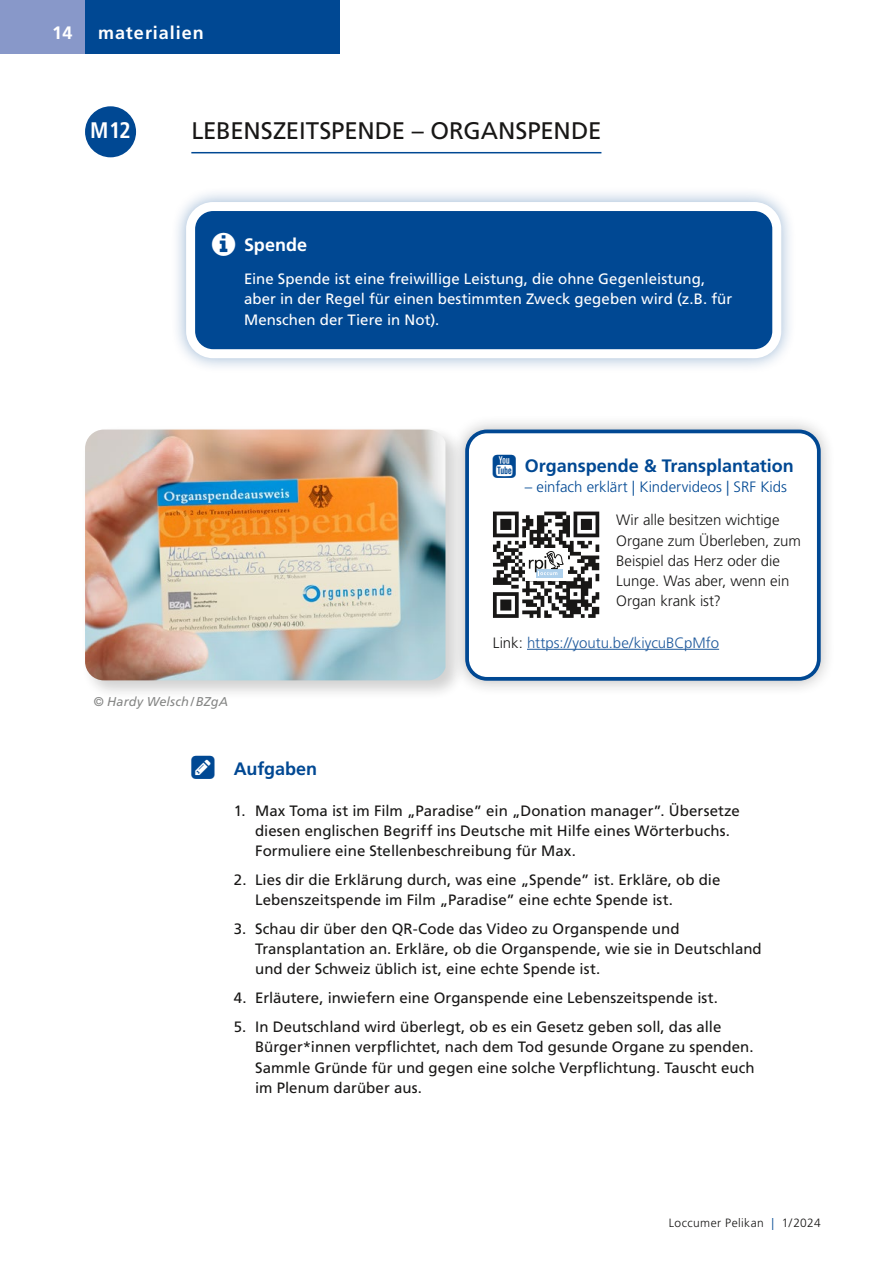
<style>
.page{position:relative;width:893px;height:1263px;background:#fff}
.page>*{position:absolute;margin:0;border:0;box-sizing:border-box;transform-origin:0 0}
.t1{font:24px "Frutiger LT Pro";letter-spacing:-.005em;color:#181716}
.t2{font:700 condensed 22.5px "Frutiger LT Pro";color:#fff}
.t3{font:700 18px "Frutiger LT Pro";letter-spacing:-.005em;color:#004893}
.t4{font:700 18px "Frutiger LT Pro";letter-spacing:.05em;color:#fff}
.t5{font:15px/20.2px "Frutiger LT Pro";letter-spacing:.005em;color:#181716}
.t6{font:15px/20.2px "Frutiger LT Pro";letter-spacing:.005em;color:#fff}
.t7{font:300 15px/20.2px "Frutiger LT Pro";color:#181716}
.t8{font:300 15px "Frutiger LT Pro";color:#004893}
.t9{font:300 15px "Frutiger LT Pro";color:#1e599c}
.t10{font:italic 12.75px "Frutiger LT Pro";letter-spacing:.01em;color:#868786}
.t11{font:300 12px "Frutiger LT Pro";letter-spacing:.035em;color:#181716}
.s1{color:#181716}
.s2{color:#004893}
</style>
<div class="page">
<div style="left:81px;top:0;width:259px;height:54px;background:#004893"></div>
<div style="left:0;top:0;width:85px;height:54px;background:#8898c9"></div>
<hr style="left:191px;top:152px;width:410px;height:1px;background:#004893">
<div style="left:85px;top:106px;width:51px;height:51px;background:#004893;border-radius:50%"></div>
<div style="left:450px;top:414px;width:386px;height:282px;background:#181716;opacity:.3"></div>
<div style="left:467px;top:431px;width:352px;height:248px;background:#fff;border-radius:20px"></div>
<div style="left:465px;top:429px;width:356px;height:252px;border:4px solid #004893;border-radius:20px"></div>
<hr style="left:527px;top:649px;width:192px;height:1px;background:#1e599c">
<svg style="left:493px;top:512px;width:106px;height:106px"></svg>
<div style="left:170px;top:186px;width:627px;height:188px;background:#004893;opacity:.4"></div>
<div style="left:191px;top:207px;width:586px;height:147px;background:#004893;border-radius:22px"></div>
<div style="left:186px;top:202px;width:595px;height:156px;border:9px solid #fff;border-radius:22px"></div>
<div style="left:81px;top:426px;width:385px;height:274px;background:#181716;opacity:.2"></div>
<img style="left:85px;top:429px;width:360px;height:251px">
<p class="t4" style="left:52px;top:22px;width:22px">14</p>
<p class="t4" style="left:98px;top:22px;width:107px">materialien</p>
<h2 class="t2" style="left:90px;top:117px;width:42px">M12</h2>
<h1 class="t1" style="left:191px;top:117px;width:412px">LEBENSZEITSPENDE – ORGANSPENDE</h1>
<p class="t4" style="left:244px;top:234px;width:65px">Spende</p>
<p class="t6" style="left:244px;top:269px;width:490px">Eine Spende ist eine freiwillige Leistung, die ohne Gegenleistung, aber in der Regel für einen bestimmten Zweck gegeben wird (z.B. für<br>Menschen der Tiere in Not).</p>
<p class="t10" style="left:93px;top:694px;width:136px">© Hardy Welsch/BZgA</p>
<p class="t3" style="left:525px;top:455px;width:270px">Organspende &amp; Transplantation</p>
<p class="t8" style="left:525px;top:478px;width:264px">– einfach erklärt | Kindervideos | SRF Kids</p>
<p class="t7" style="left:616px;top:510px;width:186px">Wir alle besitzen wichtige<br>Organe zum Überleben, zum<br>Beispiel das Herz oder die<br>Lunge. Was aber, wenn ein<br>Organ krank ist?</p>
<p class="t9" style="left:493px;top:634px;width:228px"><span class="s1">Link:</span> https://youtu.be/kiycuBCpMfo</p>
<p class="t3" style="left:234px;top:758px;width:85px">Aufgaben</p>
<p class="t5" style="left:255px;top:800px;width:486px;text-indent:-21px">1. Max Toma ist im Film „Paradise” ein „Donation manager”. Übersetze diesen englischen Begriff ins Deutsche mit Hilfe eines Wörterbuchs.<br>Formuliere eine Stellenbeschreibung für Max.</p>
<p class="t5" style="left:255px;top:870px;width:467px;text-indent:-21px">2. Lies dir die Erklärung durch, was eine „Spende” ist. Erkläre, ob die<br>Lebenszeitspende im Film „Paradise” eine echte Spende ist.</p>
<p class="t5" style="left:255px;top:919px;width:508px;text-indent:-21px">3. Schau dir über den QR-Code das Video zu Organspende und<br>Transplantation an. Erkläre, ob die Organspende, wie sie in Deutschland und der Schweiz üblich ist, eine echte Spende ist.</p>
<p class="t5" style="left:234px;top:988px;width:486px">4. Erläutere, inwiefern eine Organspende eine Lebenszeitspende ist.</p>
<p class="t5" style="left:255px;top:1017px;width:501px;text-indent:-21px">5. In Deutschland wird überlegt, ob es ein Gesetz geben soll, das alle Bürger*innen verpflichtet, nach dem Tod gesunde Organe zu spenden.<br>Sammle Gründe für und gegen eine solche Verpflichtung. Tauscht euch im Plenum darüber aus.</p>
<p class="t11" style="left:669px;top:1215px;width:153px">Loccumer Pelikan <span class="s2">|</span> 1/2024</p>
</div>
